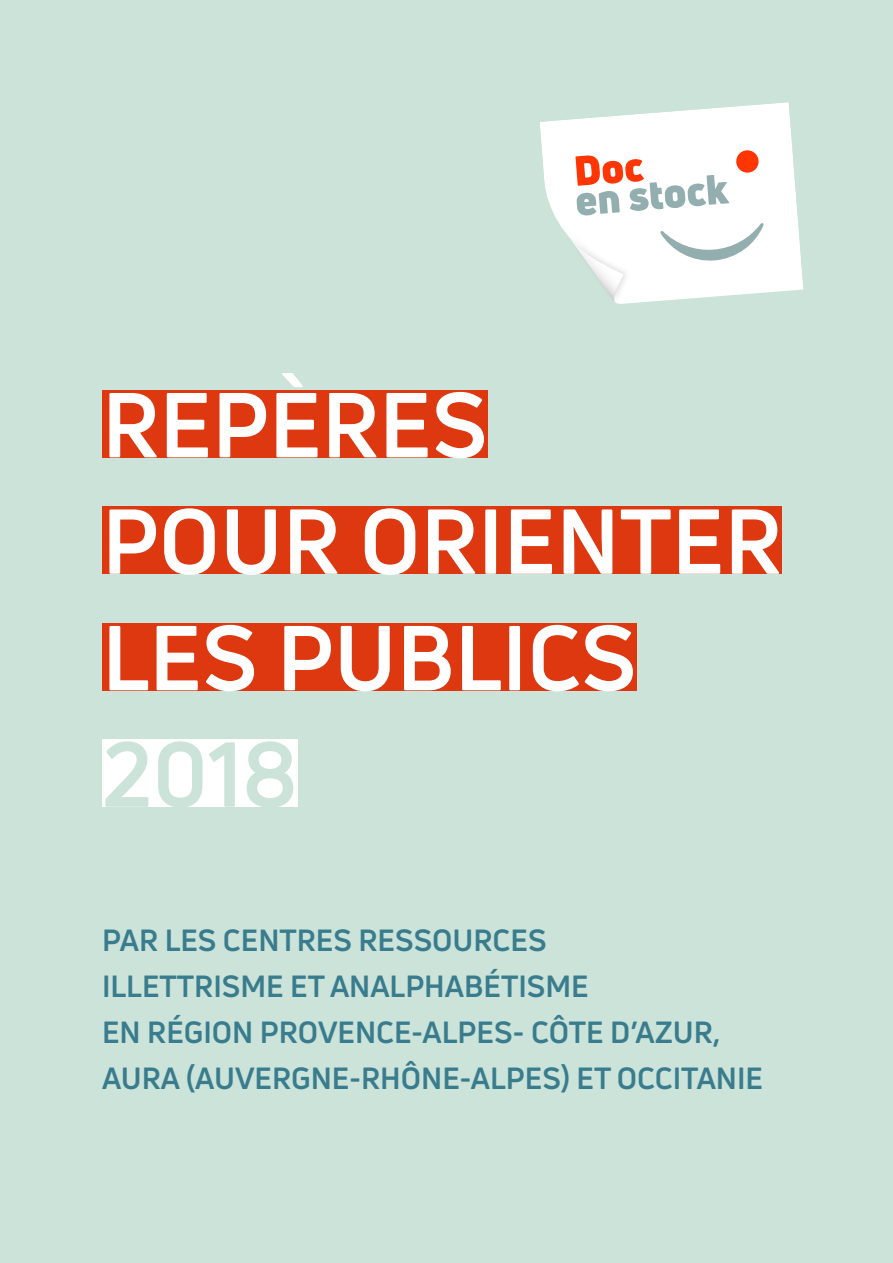
<style>
.page{position:relative;width:893px;height:1263px;background:#cce3d9}
.page>*{position:absolute;margin:0;border:0;box-sizing:border-box;transform-origin:0 0}
.t1{font:700 90px/116.4px "Uni Neue";color:#fff}
.t2{font:700 90px "Uni Neue";color:#cce3d9}
.t3{font:700 30px/46px "Uni Neue";color:#387c8d}
</style>
<div class="page">
<div style="left:102px;top:390px;width:385px;height:67px;background:#dd3810"></div>
<div style="left:102px;top:506px;width:680px;height:68px;background:#dd3810"></div>
<div style="left:102px;top:623px;width:534px;height:67px;background:#dd3810"></div>
<div style="left:102px;top:739px;width:196px;height:68px;background:#fff"></div>
<svg style="left:540px;top:102px;width:263px;height:201px;fill:#fff"></svg>
<img style="left:561px;top:222px;width:78px;height:82px">
<svg style="left:568px;top:236px;width:56px;height:66px"></svg>
<svg style="left:575px;top:155px;width:154px;height:61px;background:#e5d3cd"></svg>
<svg style="left:736px;top:150px;width:23px;height:23px"></svg>
<svg style="left:660px;top:222px;width:104px;height:40px;background:#e5ecec"></svg>
<h1 class="t1" style="left:102px;top:366px;width:681px">REPÈRES<br>POUR ORIENTER<br>LES PUBLICS</h1>
<h1 class="t2" style="left:102px;top:718px;width:197px">2018</h1>
<p class="t3" style="left:102px;top:916px;width:663px">PAR LES CENTRES RESSOURCES<br>ILLETTRISME ET ANALPHABÉTISME<br>EN RÉGION PROVENCE-ALPES- CÔTE D’AZUR, AURA (AUVERGNE-RHÔNE-ALPES) ET OCCITANIE</p>
</div>
